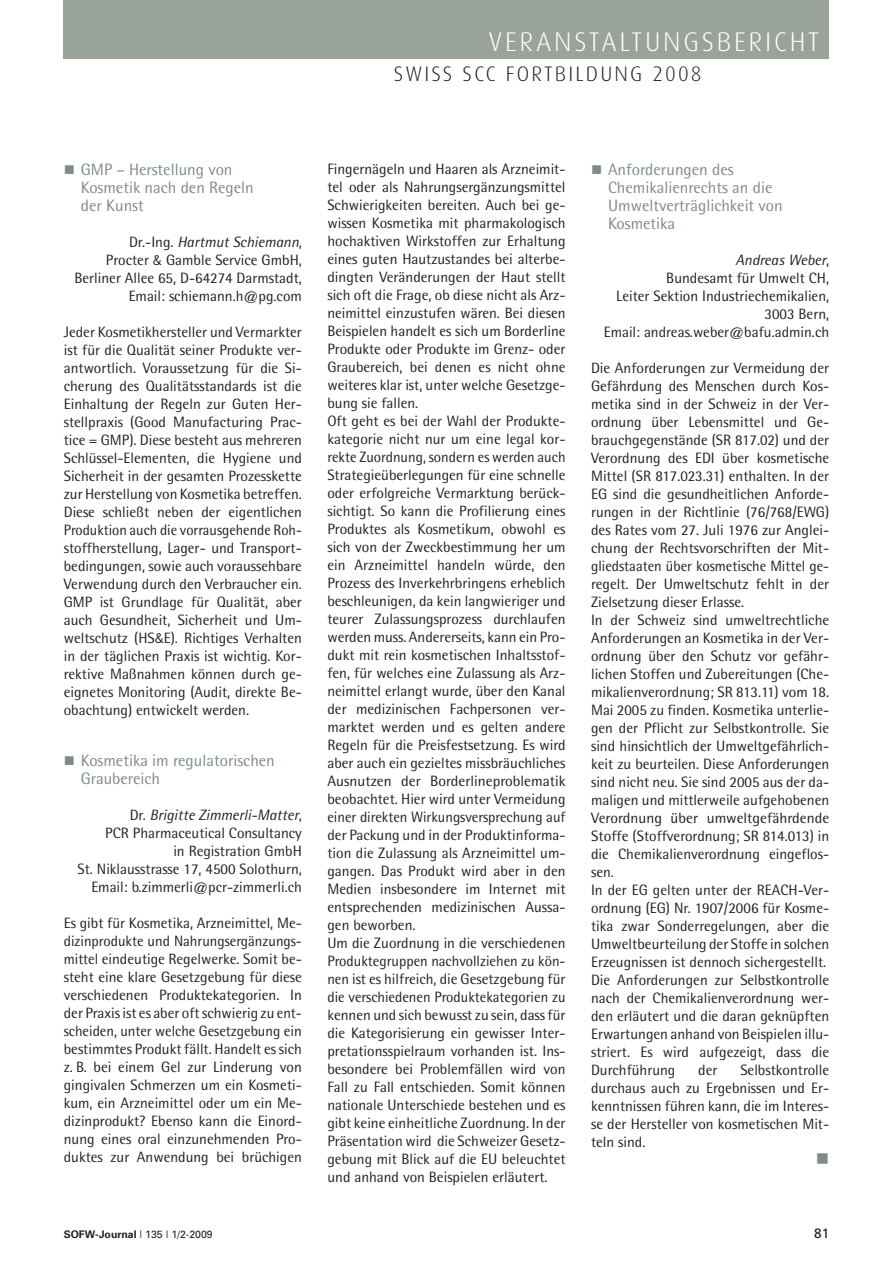
<style>
.page{position:relative;width:893px;height:1263px;background:#fff}
.page>*{position:absolute;margin:0;border:0;box-sizing:border-box;transform-origin:0 0}
.t1{font:300 27px "Dax";letter-spacing:.1em;color:#fff}
.t2{font:300 21px "Dax";letter-spacing:.1em;color:#231f20}
.t3{font:16.5px/18px "Rotis Semi Sans";color:#7f8c80}
.t4{font:15px/18px "Rotis Semi Sans";color:#231f20;text-align:right}
.t5{font:13.5px "Frutiger";color:#231f20}
.t6{font:10.5px "Univers";color:#231f20}
.s1{font-style:italic}
.s2{font-family:"Trade Gothic";font-size:13.5px}
.s3{font-weight:700}
</style>
<div class="page">
<div style="left:64px;top:0;width:765px;height:58px;background:#9aa39a"></div>
<h1 class="t1" style="left:488px;top:32px;width:332px">VERANSTALTUNGSBERICHT</h1>
<h2 class="t2" style="left:394px;top:66px;width:309px">SWISS SCC FORTBILDUNG 2008</h2>
<p class="t3" style="left:81px;top:162px;width:174px">GMP – Herstellung von<br>Kosmetik nach den Regeln der Kunst</p>
<p class="t4" style="left:74px;top:235px;width:229px">Dr.-Ing. <span class="s1">Hartmut Schiemann</span>,<br>Procter <span class="s2">&amp;</span> Gamble Service GmbH,<br>Berliner Allee 65, D-64274 Darmstadt,<br>Email: schiemann.h@pg.com</p>
<p class="t4" style="left:64px;top:325px;width:240px;text-align:justify">Jeder Kosmetikhersteller und Vermarkter ist für die Qualität seiner Produkte ver&shy;antwortlich. Voraussetzung für die Si&shy;cherung des Qualitätsstandards ist die Einhaltung der Regeln zur Guten Her&shy;stellpraxis (Good Manufacturing Prac&shy;tice = GMP). Diese besteht aus mehreren Schlüssel-Elementen, die Hygiene und Sicherheit in der gesamten Prozesskette zur Herstellung von Kosmetika betreffen.<br>Diese schließt neben der eigentlichen Produktion auch die vorrausgehende Roh&shy;stoffherstellung, Lager- und Transport&shy;bedingungen, sowie auch voraussehbare Verwendung durch den Verbraucher ein.<br>GMP ist Grundlage für Qualität, aber auch Gesundheit, Sicherheit und Um&shy;weltschutz (HS<span class="s2">&amp;</span>E). Richtiges Verhalten in der täglichen Praxis ist wichtig. Kor&shy;rektive Maßnahmen können durch ge&shy;eignetes Monitoring (Audit, direkte Be&shy;obachtung) entwickelt werden.</p>
<p class="t3" style="left:81px;top:753px;width:196px">Kosmetika im regulatorischen<br>Graubereich</p>
<p class="t4" style="left:78px;top:808px;width:226px">Dr. <span class="s1">Brigitte Zimmerli-Matter</span>,<br>PCR Pharmaceutical Consultancy<br>in Registration GmbH<br>St. Niklausstrasse 17, 4500 Solothurn,<br>Email: b.zimmerli@pcr-zimmerli.ch</p>
<p class="t4" style="left:64px;top:916px;width:240px;text-align:justify">Es gibt für Kosmetika, Arzneimittel, Me&shy;dizinprodukte und Nahrungsergänzungs&shy;mittel eindeutige Regelwerke. Somit be&shy;steht eine klare Gesetzgebung für diese verschiedenen Produktekategorien. In der Praxis ist es aber oft schwierig zu ent&shy;scheiden, unter welche Gesetzgebung ein bestimmtes Produkt fällt. Handelt es sich z. B. bei einem Gel zur Linderung von gingivalen Schmerzen um ein Kosmeti&shy;kum, ein Arzneimittel oder um ein Me&shy;dizinprodukt? Ebenso kann die Einord&shy;nung eines oral einzunehmenden Pro&shy;duktes zur Anwendung bei brüchigen</p>
<p class="t4" style="left:327px;top:161px;width:240px;text-align:left">Fingernägeln und Haaren als Arzneimit&shy;tel oder als Nahrungsergänzungsmittel Schwierigkeiten bereiten. Auch bei ge&shy;wissen Kosmetika mit pharmakologisch hochaktiven Wirkstoffen zur Erhaltung eines guten Hautzustandes bei alterbe&shy;dingten Veränderungen der Haut stellt sich oft die Frage, ob diese nicht als Arz&shy;neimittel einzustufen wären. Bei diesen Beispielen handelt es sich um Borderline Produkte oder Produkte im Grenz- oder Graubereich, bei denen es nicht ohne weiteres klar ist, unter welche Gesetzge&shy;bung sie fallen.<br>Oft geht es bei der Wahl der Produkte&shy;kategorie nicht nur um eine legal kor&shy;rekte Zuordnung, sondern es werden auch Strategieüberlegungen für eine schnelle oder erfolgreiche Vermarktung berück&shy;sichtigt. So kann die Profilierung eines Produktes als Kosmetikum, obwohl es sich von der Zweckbestimmung her um ein Arzneimittel handeln würde, den Prozess des Inverkehrbringens erheblich beschleunigen, da kein langwieriger und teurer Zulassungsprozess durchlaufen werden muss. Andererseits, kann ein Pro&shy;dukt mit rein kosmetischen Inhaltsstof&shy;fen, für welches eine Zulassung als Arz&shy;neimittel erlangt wurde, über den Kanal der medizinischen Fachpersonen ver&shy;marktet werden und es gelten andere Regeln für die Preisfestsetzung. Es wird aber auch ein gezieltes missbräuchliches Ausnutzen der Borderlineproblematik beobachtet. Hier wird unter Vermeidung einer direkten Wirkungsversprechung auf der Packung und in der Produktinforma&shy;tion die Zulassung als Arzneimittel um&shy;gangen. Das Produkt wird aber in den Medien insbesondere im Internet mit entsprechenden medizinischen Aussa&shy;gen beworben.<br>Um die Zuordnung in die verschiedenen Produktegruppen nachvollziehen zu kön&shy;nen ist es hilfreich, die Gesetzgebung für die verschiedenen Produktekategorien zu kennen und sich bewusst zu sein, dass für die Kategorisierung ein gewisser Inter&shy;pretationsspielraum vorhanden ist. Ins&shy;besondere bei Problemfällen wird von Fall zu Fall entschieden. Somit können nationale Unterschiede bestehen und es gibt keine einheitliche Zuordnung. In der Präsentation wird die Schweizer Gesetz&shy;gebung mit Blick auf die EU beleuchtet und anhand von Beispielen erläutert.</p>
<p class="t3" style="left:608px;top:162px;width:176px">Anforderungen des<br>Chemikalienrechts an die<br>Umweltverträglichkeit von<br>Kosmetika</p>
<p class="t4" style="left:604px;top:253px;width:227px"><span class="s1">Andreas Weber</span>,<br>Bundesamt für Umwelt CH,<br>Leiter Sektion Industriechemikalien,<br>3003 Bern,<br>Email: andreas.weber@bafu.admin.ch</p>
<p class="t4" style="left:591px;top:361px;width:240px;text-align:left">Die Anforderungen zur Vermeidung der Gefährdung des Menschen durch Kos&shy;metika sind in der Schweiz in der Ver&shy;ordnung über Lebensmittel und Ge&shy;brauchgegenstände (SR 817.02) und der Verordnung des EDI über kosmetische Mittel (SR 817.023.31) enthalten. In der EG sind die gesundheitlichen Anforde&shy;rungen in der Richtlinie (76/768/EWG) des Rates vom 27. Juli 1976 zur Anglei&shy;chung der Rechtsvorschriften der Mit&shy;gliedstaaten über kosmetische Mittel ge&shy;regelt. Der Umweltschutz fehlt in der Zielsetzung dieser Erlasse.<br>In der Schweiz sind umweltrechtliche Anforderungen an Kosmetika in der Ver&shy;ordnung über den Schutz vor gefähr&shy;lichen Stoffen und Zubereitungen (Che&shy;mikalienverordnung; SR 813.11) vom 18.<br>Mai 2005 zu finden. Kosmetika unterlie&shy;gen der Pflicht zur Selbstkontrolle. Sie sind hinsichtlich der Umweltgefährlich&shy;keit zu beurteilen. Diese Anforderungen sind nicht neu. Sie sind 2005 aus der da&shy;maligen und mittlerweile aufgehobenen Verordnung über umweltgefährdende Stoffe (Stoffverordnung; SR 814.013) in die Chemikalienverordnung eingeflos&shy;sen.<br>In der EG gelten unter der REACH-Ver&shy;ordnung (EG) Nr. 1907/2006 für Kosme&shy;tika zwar Sonderregelungen, aber die Umweltbeurteilung der Stoffe in solchen Erzeugnissen ist dennoch sichergestellt.<br>Die Anforderungen zur Selbstkontrolle nach der Chemikalienverordnung wer&shy;den erläutert und die daran geknüpften Erwartungen anhand von Beispielen illu&shy;striert. Es wird aufgezeigt, dass die Durchführung</p>
<p class="t4" style="left:591px;top:1063px;width:240px;text-align:justify;text-indent:149px">Selbstkontrolle durchaus auch zu Ergebnissen und Er&shy;kenntnissen führen kann, die im Interes&shy;se der Hersteller von kosmetischen Mit&shy;teln sind.</p>
<p class="t4" style="left:698px;top:1063px;width:21px">der</p>
<p class="t6" style="left:64px;top:1230px;width:151px"><span class="s3">SOFW-Journal</span> | 135 | 1/2-2009</p>
<p class="t5" style="left:814px;top:1227px;width:17px">81</p>
</div>
